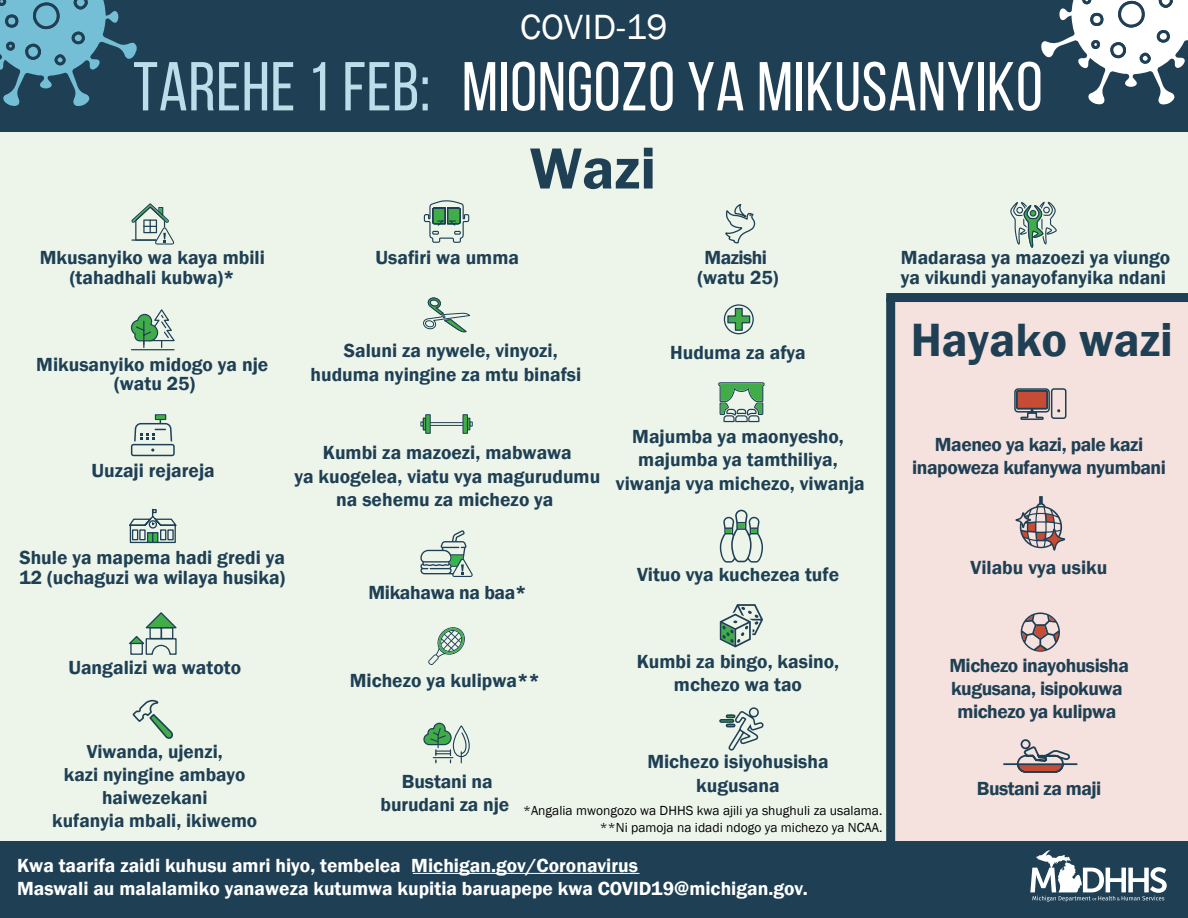
<style>
.page{position:relative;width:1188px;height:918px;background:#fff}
.page>*{position:absolute;margin:0;border:0;box-sizing:border-box;transform-origin:0 0}
.t1{font:69px "Bebas Neue";letter-spacing:.01em;color:#fff}
.t2{font:600 60px "Franklin Gothic";color:#1f4054}
.t3{font:600 48px "Franklin Gothic";color:#1f4054}
.t4{font:36px "Franklin Gothic";letter-spacing:.01em;color:#fff}
.t5{font:600 19.5px/23.4px "Franklin Gothic";color:#1f4054;text-align:center}
.t6{font:600 19.5px/23.4px "Franklin Gothic";color:#fff}
.t7{font:600 19.5px/23.4px "Franklin Gothic";letter-spacing:-.025em;color:#1f4054;text-align:center}
.t8{font:600 19.5px "Franklin Gothic";letter-spacing:-.03em;color:#1f4054}
.t9{font:600 19.35px/23.1px "Franklin Gothic";color:#1f4054;text-align:center}
.t10{font:13.5px/16.2px "Franklin Gothic";color:#000;text-align:right}
.s1{color:#badfeb}
</style>
<div class="page">
<div style="left:0;top:116px;width:1188px;height:760px;background:#edf5eb"></div>
<div style="left:887px;top:302px;width:301px;height:575px;background:#f5e1dd"></div>
<div style="left:0;top:0;width:1188px;height:131px;background:#1f4054"></div>
<div style="left:0;top:842px;width:1188px;height:76px;background:#1f4054"></div>
<svg style="left:1041px;top:0;width:147px;height:105px"></svg>
<div style="left:1091px;top:40px;width:9px;height:9px;border:3px solid #1f4054;border-radius:3px"></div>
<svg style="left:0;top:0;width:137px;height:106px"></svg>
<div style="left:6px;top:42px;width:9px;height:9px;border:3px solid #1f4054;border-radius:3px"></div>
<svg style="left:131px;top:414px;width:44px;height:42px"></svg>
<hr style="left:430px;top:422px;width:33px;height:1px;background:#1f4054">
<hr style="left:430px;top:425px;width:33px;height:1px;background:#1f4054">
<svg style="left:420px;top:418px;width:5px;height:12px"></svg>
<svg style="left:425px;top:414px;width:6px;height:20px"></svg>
<svg style="left:468px;top:418px;width:5px;height:12px"></svg>
<svg style="left:463px;top:414px;width:5px;height:20px"></svg>
<svg style="left:423px;top:200px;width:47px;height:43px"></svg>
<svg style="left:423px;top:297px;width:47px;height:36px"></svg>
<div style="left:886px;top:298px;width:9px;height:605px;background:#1f4054"></div>
<div style="left:886px;top:293px;width:302px;height:9px;background:#1f4054"></div>
<svg style="left:1030px;top:850px;width:137px;height:52px"></svg>
<hr style="left:413px;top:873px;width:226px;height:1px;background:#fff">
<svg style="left:720px;top:510px;width:43px;height:53px"></svg>
<svg style="left:1021px;top:612px;width:39px;height:40px"></svg>
<svg style="left:718px;top:382px;width:47px;height:40px"></svg>
<svg style="left:720px;top:604px;width:43px;height:43px"></svg>
<svg style="left:1010px;top:201px;width:47px;height:47px"></svg>
<svg style="left:1014px;top:388px;width:53px;height:32px"></svg>
<svg style="left:423px;top:722px;width:47px;height:41px"></svg>
<svg style="left:129px;top:612px;width:48px;height:43px"></svg>
<svg style="left:132px;top:699px;width:41px;height:40px"></svg>
<svg style="left:428px;top:627px;width:37px;height:38px"></svg>
<svg style="left:129px;top:508px;width:48px;height:36px"></svg>
<svg style="left:725px;top:204px;width:31px;height:40px"></svg>
<svg style="left:130px;top:309px;width:45px;height:42px"></svg>
<svg style="left:727px;top:307px;width:24px;height:24px"></svg>
<div style="left:724px;top:304px;width:30px;height:30px;border:1px solid #1f4054;border-radius:50%"></div>
<svg style="left:131px;top:203px;width:43px;height:42px"></svg>
<svg style="left:719px;top:707px;width:45px;height:44px"></svg>
<svg style="left:1003px;top:739px;width:74px;height:34px"></svg>
<svg style="left:1015px;top:496px;width:51px;height:55px"></svg>
<svg style="left:420px;top:530px;width:53px;height:47px"></svg>
<h3 class="t4" style="left:520px;top:5px;width:149px">COVID-19</h3>
<h1 class="t1" style="left:133px;top:49px;width:911px"><span class="s1">TAREHE 1 FEB:</span> MIONGOZO YA MIKUSANYIKO</h1>
<h2 class="t2" style="left:530px;top:132px;width:128px">Wazi</h2>
<p class="t5" style="left:40px;top:248px;width:227px;line-height:19.5px">Mkusanyiko wa kaya mbili (tahadhali kubwa)*</p>
<p class="t5" style="left:376px;top:246px;width:145px">Usafiri wa umma</p>
<p class="t5" style="left:36px;top:355px;width:234px;line-height:19.5px">Mikusanyiko midogo ya nje (watu 25)</p>
<p class="t5" style="left:311px;top:339px;width:272px">Saluni za nywele, vinyozi, huduma nyingine za mtu binafsi</p>
<p class="t5" style="left:91px;top:460px;width:125px">Uuzaji rejareja</p>
<p class="t5" style="left:294px;top:441px;width:307px">Kumbi za mazoezi, mabwawa<br>ya kuogelea, viatu vya magurudumu na sehemu za michezo ya</p>
<p class="t5" style="left:19px;top:548px;width:267px;line-height:19.5px;text-align:left">Shule ya mapema hadi gredi ya<br>12 (uchaguzi wa wilaya husika)</p>
<p class="t5" style="left:368px;top:581px;width:160px">Mikahawa na baa*</p>
<p class="t8" style="left:705px;top:246px;width:64px">Mazishi</p>
<p class="t5" style="left:901px;top:246px;width:271px">Madarasa ya mazoezi ya viungo</p>
<p class="t5" style="left:697px;top:266px;width:83px">(watu 25)</p>
<p class="t5" style="left:901px;top:266px;width:267px">ya vikundi yanayofanyika ndani</p>
<p class="t5" style="left:670px;top:341px;width:137px">Huduma za afya</p>
<p class="t5" style="left:616px;top:425px;width:250px">Majumba ya maonyesho, majumba ya tamthiliya, viwanja vya michezo, viwanja</p>
<p class="t5" style="left:637px;top:563px;width:204px">Vituo vya kuchezea tufe</p>
<h3 class="t3" style="left:911px;top:310px;width:264px">Hayako wazi</h3>
<p class="t7" style="left:912px;top:433px;width:255px">Maeneo ya kazi, pale kazi inapoweza kufanywa nyumbani</p>
<p class="t5" style="left:971px;top:556px;width:138px">Vilabu vya usiku</p>
<p class="t5" style="left:68px;top:656px;width:174px">Uangalizi wa watoto</p>
<p class="t9" style="left:52px;top:740px;width:206px">Viwanda, ujenzi,<br>kazi nyingine ambayo haiwezekani<br>kufanyia mbali, ikiwemo</p>
<p class="t5" style="left:350px;top:669px;width:192px">Michezo ya kulipwa**</p>
<p class="t5" style="left:637px;top:650px;width:204px">Kumbi za bingo, kasino, mchezo wa tao</p>
<p class="t5" style="left:381px;top:770px;width:130px">Bustani na burudani za nje</p>
<p class="t5" style="left:647px;top:750px;width:183px">Michezo isiyohusisha kugusana</p>
<p class="t10" style="left:523px;top:803px;width:361px">*Angalia mwongozo wa DHHS kwa ajili ya shughuli za usalama. **Ni pamoja na idadi ndogo ya michezo ya NCAA.</p>
<p class="t7" style="left:949px;top:654px;width:181px">Michezo inayohusisha kugusana, isipokuwa michezo ya kulipwa</p>
<p class="t7" style="left:977px;top:777px;width:126px">Bustani za maji</p>
<p class="t6" style="left:17px;top:854px;width:792px">Kwa taarifa zaidi kuhusu amri hiyo, tembelea Michigan.gov/Coronavirus<br>Maswali au malalamiko yanaweza kutumwa kupitia baruapepe kwa COVID19@michigan.gov.</p>
</div>
